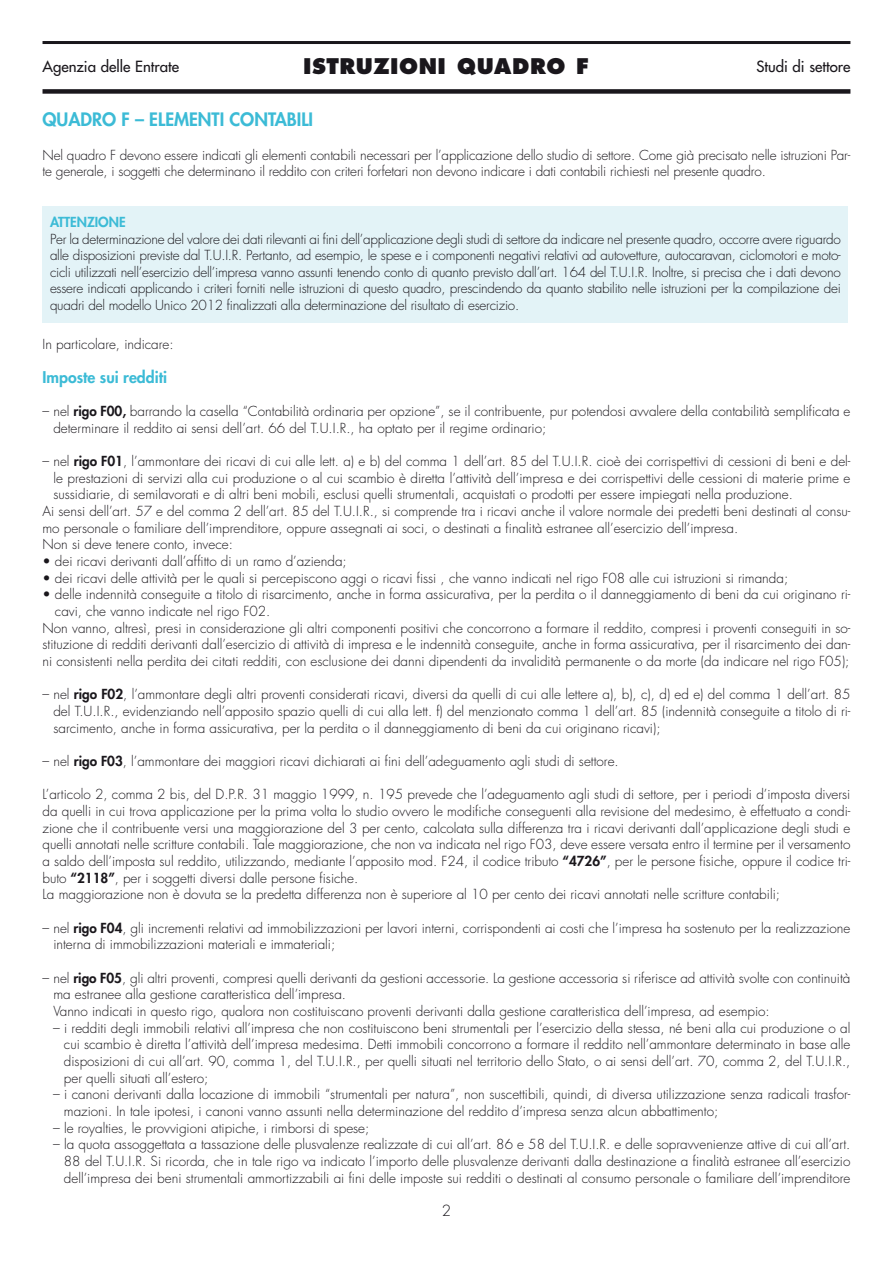
<style>
.page{position:relative;width:893px;height:1263px;background:#fff}
.page>*{position:absolute;margin:0;border:0;box-sizing:border-box;transform-origin:0 0}
.t1{font:800 21px "Futura";letter-spacing:.025em;color:#1a171c}
.t2{font:800 18px "Futura";color:#3cbbd6}
.t3{font:800 15.75px "Futura";color:#3cbbd6}
.t4{font:15px "Futura";color:#1a171c}
.t5{font:300 15px "Futura";color:#1a171c}
.t6{font:300 13.5px/16.6px "Futura";color:#1a171c}
.t7{font:800 13.5px "Futura";color:#3cbbd6}
.s1{font-weight:800}
</style>
<div class="page">
<div style="left:43px;top:206px;width:805px;height:117px;background:#e3f3f7"></div>
<div style="left:43px;top:89px;width:807px;height:5px;background:#1a171c"></div>
<hr style="left:43px;top:41px;width:807px;height:3px;background:#1a171c">
<p class="t4" style="left:43px;top:59px;width:138px">Agenzia delle Entrate</p>
<h1 class="t1" style="left:303px;top:57px;width:287px">ISTRUZIONI QUADRO F</h1>
<p class="t4" style="left:756px;top:59px;width:96px">Studi di settore</p>
<h2 class="t2" style="left:43px;top:111px;width:272px">QUADRO F – ELEMENTI CONTABILI</h2>
<p class="t6" style="left:43px;top:147px;width:809px">Nel quadro F devono essere indicati gli elementi contabili necessari per l’applicazione dello studio di settore. Come già precisato nelle istruzioni Par&shy;te generale, i soggetti che determinano il reddito con criteri forfetari non devono indicare i dati contabili richiesti nel presente quadro.</p>
<p class="t7" style="left:50px;top:216px;width:77px">ATTENZIONE</p>
<p class="t6" style="left:50px;top:232px;width:792px;text-align:justify">Per la determinazione del valore dei dati rilevanti ai fini dell’applicazione degli studi di settore da indicare nel presente quadro, occorre avere riguardo alle disposizioni previste dal T.U.I.R. Pertanto, ad esempio, le spese e i componenti negativi relativi ad autovetture, autocaravan, ciclomotori e moto&shy;cicli utilizzati nell’esercizio dell’impresa vanno assunti tenendo conto di quanto previsto dall’art. 164 del T.U.I.R. Inoltre, si precisa che i dati devono essere indicati applicando i criteri forniti nelle istruzioni di questo quadro, prescindendo da quanto stabilito nelle istruzioni per la compilazione dei quadri del modello Unico 2012 finalizzati alla determinazione del risultato di esercizio.</p>
<p class="t6" style="left:43px;top:337px;width:133px">In particolare, indicare:</p>
<p class="t3" style="left:43px;top:369px;width:126px">Imposte sui redditi</p>
<p class="t6" style="left:53px;top:404px;width:798px;text-indent:-11px">– nel <span class="s1">rigo F00,</span> barrando la casella “Contabilità ordinaria per opzione”, se il contribuente, pur potendosi avvalere della contabilità semplificata e determinare il reddito ai sensi dell’art. 66 del T.U.I.R., ha optato per il regime ordinario;</p>
<p class="t6" style="left:43px;top:454px;width:809px">– nel <span class="s1">rigo F01</span>, l’ammontare dei ricavi di cui alle lett. a) e b) del comma 1 dell’art. 85 del T.U.I.R. cioè dei corrispettivi di cessioni di beni e del-</p>
<p class="t6" style="left:53px;top:471px;width:799px">le prestazioni di servizi alla cui produzione o al cui scambio è diretta l’attività dell’impresa e dei corrispettivi delle cessioni di materie prime e</p>
<p class="t6" style="left:53px;top:487px;width:741px">sussidiarie, di semilavorati e di altri beni mobili, esclusi quelli strumentali, acquistati o prodotti per essere impiegati nella produzione.</p>
<p class="t6" style="left:43px;top:504px;width:809px">Ai sensi dell’art. 57 e del comma 2 dell’art. 85 del T.U.I.R., si comprende tra i ricavi anche il valore normale dei predetti beni destinati al consu-</p>
<p class="t6" style="left:43px;top:521px;width:697px">mo personale o familiare dell’imprenditore, oppure assegnati ai soci, o destinati a finalità estranee all’esercizio dell’impresa.</p>
<p class="t6" style="left:43px;top:537px;width:192px">Non si deve tenere conto, invece:</p>
<p class="t6" style="left:43px;top:554px;width:306px">• dei ricavi derivanti dall’affitto di un ramo d’azienda;</p>
<p class="t6" style="left:43px;top:571px;width:747px">• dei ricavi delle attività per le quali si percepiscono aggi o ricavi fissi , che vanno indicati nel rigo F08 alle cui istruzioni si rimanda;</p>
<p class="t6" style="left:43px;top:587px;width:809px">• delle indennità conseguite a titolo di risarcimento, anche in forma assicurativa, per la perdita o il danneggiamento di beni da cui originano ri-</p>
<p class="t6" style="left:55px;top:604px;width:217px">cavi, che vanno indicate nel rigo F02.</p>
<p class="t6" style="left:43px;top:621px;width:809px">Non vanno, altresì, presi in considerazione gli altri componenti positivi che concorrono a formare il reddito, compresi i proventi conseguiti in so-</p>
<p class="t6" style="left:43px;top:637px;width:809px">stituzione di redditi derivanti dall’esercizio di attività di impresa e le indennità conseguite, anche in forma assicurativa, per il risarcimento dei dan-</p>
<p class="t6" style="left:43px;top:654px;width:808px">ni consistenti nella perdita dei citati redditi, con esclusione dei danni dipendenti da invalidità permanente o da morte (da indicare nel rigo F05);</p>
<p class="t6" style="left:53px;top:687px;width:799px;text-align:justify;text-indent:-11px">– nel <span class="s1">rigo F02</span>, l’ammontare degli altri proventi considerati ricavi, diversi da quelli di cui alle lettere a), b), c), d) ed e) del comma 1 dell’art. 85 del T.U.I.R., evidenziando nell’apposito spazio quelli di cui alla lett. f) del menzionato comma 1 dell’art. 85 (indennità conseguite a titolo di ri&shy;sarcimento, anche in forma assicurativa, per la perdita o il danneggiamento di beni da cui originano ricavi);</p>
<p class="t6" style="left:43px;top:754px;width:578px">– nel <span class="s1">rigo F03</span>, l’ammontare dei maggiori ricavi dichiarati ai fini dell’adeguamento agli studi di settore.</p>
<p class="t6" style="left:43px;top:787px;width:809px">L’articolo 2, comma 2 bis, del D.P.R. 31 maggio 1999, n. 195 prevede che l’adeguamento agli studi di settore, per i periodi d’imposta diversi da quelli in cui trova applicazione per la prima volta lo studio ovvero le modifiche conseguenti alla revisione del medesimo, è effettuato a condi&shy;zione che il contribuente versi una maggiorazione del 3 per cento, calcolata sulla differenza tra i ricavi derivanti dall’applicazione degli studi e quelli annotati nelle scritture contabili. Tale maggiorazione, che non va indicata nel rigo F03, deve essere versata entro il termine per il versamento a saldo dell’imposta sul reddito, utilizzando, mediante l’apposito mod. F24, il codice tributo <span class="s1">“4726”</span>, per le persone fisiche, oppure il codice tri&shy;buto <span class="s1">“2118”</span>, per i soggetti diversi dalle persone fisiche.<br>La maggiorazione non è dovuta se la predetta differenza non è superiore al 10 per cento dei ricavi annotati nelle scritture contabili;</p>
<p class="t6" style="left:53px;top:921px;width:798px;text-indent:-11px">– nel <span class="s1">rigo F04</span>, gli incrementi relativi ad immobilizzazioni per lavori interni, corrispondenti ai costi che l’impresa ha sostenuto per la realizzazione interna di immobilizzazioni materiali e immateriali;</p>
<p class="t6" style="left:53px;top:971px;width:798px;text-indent:-11px">– nel <span class="s1">rigo F05</span>, gli altri proventi, compresi quelli derivanti da gestioni accessorie. La gestione accessoria si riferisce ad attività svolte con continuità ma estranee alla gestione caratteristica dell’impresa.<br>Vanno indicati in questo rigo, qualora non costituiscano proventi derivanti dalla gestione caratteristica dell’impresa, ad esempio:</p>
<p class="t6" style="left:64px;top:1021px;width:788px;text-align:justify;text-indent:-11px">– i redditi degli immobili relativi all’impresa che non costituiscono beni strumentali per l’esercizio della stessa, né beni alla cui produzione o al cui scambio è diretta l’attività dell’impresa medesima. Detti immobili concorrono a formare il reddito nell’ammontare determinato in base alle disposizioni di cui all’art. 90, comma 1, del T.U.I.R., per quelli situati nel territorio dello Stato, o ai sensi dell’art. 70, comma 2, del T.U.I.R., per quelli situati all’estero;</p>
<p class="t6" style="left:64px;top:1087px;width:788px;text-indent:-11px">– i canoni derivanti dalla locazione di immobili “strumentali per natura”, non suscettibili, quindi, di diversa utilizzazione senza radicali trasfor&shy;mazioni. In tale ipotesi, i canoni vanno assunti nella determinazione del reddito d’impresa senza alcun abbattimento;</p>
<p class="t6" style="left:53px;top:1121px;width:318px">– le royalties, le provvigioni atipiche, i rimborsi di spese;</p>
<p class="t6" style="left:64px;top:1137px;width:788px;text-align:justify;text-indent:-11px">– la quota assoggettata a tassazione delle plusvalenze realizzate di cui all’art. 86 e 58 del T.U.I.R. e delle sopravvenienze attive di cui all’art.<br>88 del T.U.I.R. Si ricorda, che in tale rigo va indicato l’importo delle plusvalenze derivanti dalla destinazione a finalità estranee all’esercizio dell’impresa dei beni strumentali ammortizzabili ai fini delle imposte sui redditi o destinati al consumo personale o familiare dell’imprenditore</p>
<p class="t5" style="left:442px;top:1204px;width:11px">2</p>
</div>
